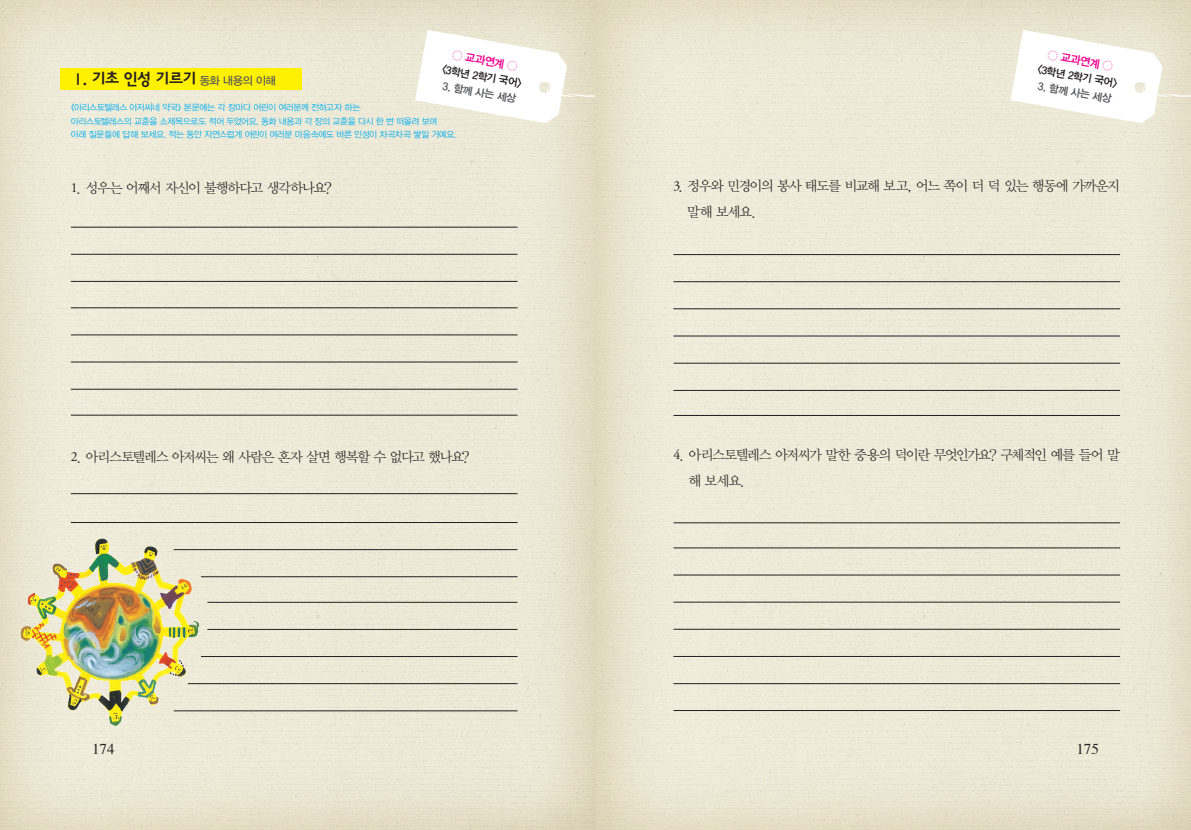
<style>
.page{position:relative;width:1191px;height:830px;background:#fff}
.page>*{position:absolute;margin:0;border:0;box-sizing:border-box;transform-origin:0 0}
.t1{font:16.25px "YDVYGO24";letter-spacing:-.07em;color:#231f20}
.t2{font:15px "Times";letter-spacing:-.005em;color:#231f20}
.인문학_본문{font:13.75px/26.9px "YDVY Mj O12";letter-spacing:-.095em;color:#231f20}
.t3{font:11.25px "YDVYGO14";color:#ed028c}
.t4{font:10.62px "YDVYGO14";color:#231f20}
.t5{font:10.62px "YDVYGO14";color:#57585a}
.t6{font:8.75px "YDVYGO12";letter-spacing:-.04em;color:#00aeef}
.s1{font-family:"YDVYGO13";font-size:11.25px;color:#57585a}
.s2{font-family:"Adobe Garamond Pro"}
</style>
<div class="page">
<img style="left:0;top:0;width:1191px;height:829px">
<svg style="left:415px;top:14px;width:180px;height:109px"></svg>
<svg style="left:1010px;top:14px;width:181px;height:109px"></svg>
<div style="left:60px;top:68px;width:241px;height:22px;background:#fff101"></div>
<hr style="left:207px;top:601px;width:310px;height:1px;background:#231f20">
<hr style="left:71px;top:522px;width:446px;height:1px;background:#231f20">
<hr style="left:71px;top:493px;width:446px;height:1px;background:#231f20">
<hr style="left:71px;top:307px;width:446px;height:1px;background:#231f20">
<hr style="left:71px;top:227px;width:446px;height:1px;background:#231f20">
<hr style="left:207px;top:629px;width:310px;height:1px;background:#231f20">
<hr style="left:174px;top:549px;width:343px;height:1px;background:#231f20">
<hr style="left:71px;top:334px;width:446px;height:1px;background:#231f20">
<hr style="left:71px;top:254px;width:446px;height:1px;background:#231f20">
<hr style="left:201px;top:656px;width:316px;height:1px;background:#231f20">
<hr style="left:201px;top:576px;width:316px;height:1px;background:#231f20">
<hr style="left:71px;top:361px;width:446px;height:1px;background:#231f20">
<hr style="left:71px;top:281px;width:446px;height:1px;background:#231f20">
<hr style="left:188px;top:683px;width:329px;height:1px;background:#231f20">
<hr style="left:71px;top:389px;width:446px;height:1px;background:#231f20">
<hr style="left:71px;top:415px;width:446px;height:1px;background:#231f20">
<hr style="left:174px;top:710px;width:343px;height:1px;background:#231f20">
<hr style="left:673px;top:547px;width:447px;height:1px;background:#231f20">
<hr style="left:673px;top:522px;width:447px;height:1px;background:#231f20">
<hr style="left:673px;top:254px;width:447px;height:1px;background:#231f20">
<hr style="left:673px;top:574px;width:447px;height:1px;background:#231f20">
<hr style="left:673px;top:281px;width:447px;height:1px;background:#231f20">
<hr style="left:673px;top:601px;width:447px;height:1px;background:#231f20">
<hr style="left:673px;top:308px;width:447px;height:1px;background:#231f20">
<hr style="left:673px;top:628px;width:447px;height:1px;background:#231f20">
<hr style="left:673px;top:335px;width:447px;height:1px;background:#231f20">
<hr style="left:673px;top:656px;width:447px;height:1px;background:#231f20">
<hr style="left:673px;top:710px;width:447px;height:1px;background:#231f20">
<hr style="left:673px;top:363px;width:447px;height:1px;background:#231f20">
<hr style="left:673px;top:390px;width:447px;height:1px;background:#231f20">
<hr style="left:673px;top:415px;width:447px;height:1px;background:#231f20">
<hr style="left:673px;top:683px;width:447px;height:1px;background:#231f20">
<img style="left:21px;top:522px;width:193px;height:221px">
<p class="t3" style="left:453px;top:48px;width:67px;rotate:10deg">◌ 교과연계 ◌</p>
<p class="t4" style="left:443px;top:63px;width:82px;rotate:10deg">&lt;3학년 2학기 국어&gt;</p>
<p class="t1" style="left:71px;top:70px;width:206px">Ⅰ. 기초 인성 기르기 <span class="s1">동화 내용의 이해</span></p>
<p class="t5" style="left:444px;top:80px;width:76px;rotate:10deg">3. 함께 사는 세상</p>
<p class="t6" style="left:71px;top:102px;width:291px">《아리스토텔레스 아저씨네 약국》 본문에는 각 장마다 어린이 여러분께 전하고자 하는</p>
<p class="t6" style="left:71px;top:116px;width:368px">아리스토텔레스의 교훈을 소제목으로도 적어 두었어요. 동화 내용과 각 장의 교훈을 다시 한 번 떠올려 보며</p>
<p class="t6" style="left:71px;top:130px;width:387px">아래 질문들에 답해 보세요. 적는 동안 자연스럽게 어린이 여러분 마음속에도 바른 인성이 차곡차곡 쌓일 거예요.</p>
<p class="t3" style="left:1049px;top:48px;width:67px;rotate:10deg">◌ 교과연계 ◌</p>
<p class="t4" style="left:1038px;top:63px;width:82px;rotate:10deg">&lt;3학년 2학기 국어&gt;</p>
<p class="t5" style="left:1039px;top:80px;width:76px;rotate:10deg">3. 함께 사는 세상</p>
<p class="인문학_본문" style="left:71px;top:174px;width:263px"><span class="s2">1</span>. 성우는 어째서 자신이 불행하다고 생각하나요?</p>
<p class="인문학_본문" style="left:687px;top:172px;width:434px;text-indent:-14px"><span class="s2">3</span>. 정우와 민경이의 봉사 태도를 비교해 보고, 어느 쪽이 더 덕 있는 행동에 가까운지 말해 보세요.</p>
<p class="인문학_본문" style="left:71px;top:443px;width:400px"><span class="s2">2</span>. 아리스토텔레스 아저씨는 왜 사람은 혼자 살면 행복할 수 없다고 했나요?</p>
<p class="인문학_본문" style="left:688px;top:441px;width:433px;text-indent:-15px"><span class="s2">4</span>. 아리스토텔레스 아저씨가 말한 중용의 덕이란 무엇인가요? 구체적인 예를 들어 말 해 보세요.</p>
<p class="t2" style="left:92px;top:734px;width:24px">174</p>
<p class="t2" style="left:1076px;top:734px;width:24px">175</p>
</div>
